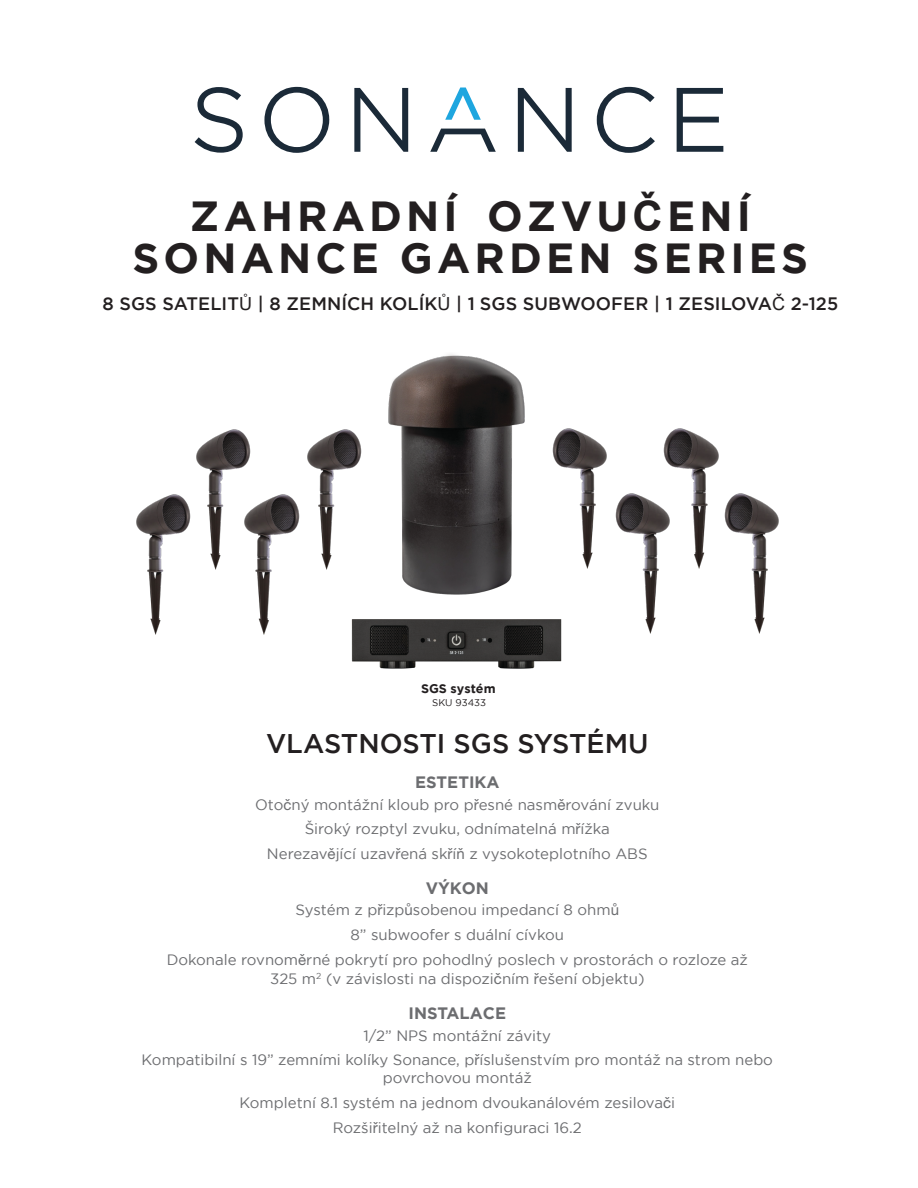
<style>
.page{position:relative;width:918px;height:1188px;background:#fff}
.page>*{position:absolute;margin:0;border:0;box-sizing:border-box;transform-origin:0 0}
.t1{font:700 42px/42px "Gotham";letter-spacing:.1em;color:#231f20;text-align:center}
.t2{font:500 27px "Gotham";color:#231f20}
.t3{font:500 18px "Gotham";letter-spacing:.005em;color:#231f20}
.t4{font:700 16.5px "Gotham";color:#6c6d70}
.t5{font:15px/24.8px "Gotham";color:#6c6d70;text-align:center}
.t6{font:700 12.6px "Gotham";color:#231f20}
.t7{font:9.75px "Gotham";color:#231f20}
.s1{font-family:"Arial"}
.s2{font-family:"Arial";font-weight:400}
.s3{font-family:"Helvetica Neue LTW1 G"}
</style>
<div class="page">
<img style="left:388px;top:354px;width:137px;height:241px">
<img style="left:724px;top:493px;width:55px;height:141px">
<img style="left:664px;top:428px;width:55px;height:141px">
<img style="left:615px;top:492px;width:56px;height:142px">
<img style="left:552px;top:428px;width:55px;height:141px">
<img style="left:136px;top:494px;width:54px;height:141px">
<img style="left:196px;top:429px;width:55px;height:141px">
<img style="left:244px;top:493px;width:55px;height:142px">
<img style="left:307px;top:429px;width:55px;height:141px">
<img style="left:351px;top:619px;width:211px;height:50px">
<svg style="left:195px;top:87px;width:48px;height:66px"></svg>
<svg style="left:264px;top:87px;width:65px;height:66px"></svg>
<svg style="left:354px;top:88px;width:54px;height:64px"></svg>
<svg style="left:518px;top:88px;width:54px;height:64px"></svg>
<svg style="left:597px;top:87px;width:58px;height:66px"></svg>
<svg style="left:677px;top:88px;width:46px;height:64px"></svg>
<svg style="left:430px;top:129px;width:66px;height:23px"></svg>
<svg style="left:445px;top:88px;width:36px;height:32px"></svg>
<h1 class="t1" style="left:133px;top:198px;width:677px">ZAHRADNÍ OZVU<span class="s1">Č</span>ENÍ<br>SONANCE GARDEN SERIES</h1>
<p class="t3" style="left:102px;top:297px;width:737px">8 SGS SATELIT<span class="s2">Ů</span> | 8 ZEMNÍCH KOLÍK<span class="s2">Ů</span> | 1 SGS SUBWOOFER | 1 ZESILOVA<span class="s2">Č</span> 2-125</p>
<p class="t6" style="left:421px;top:684px;width:76px">SGS systém</p>
<p class="t7" style="left:432px;top:699px;width:56px">SKU 93433</p>
<h2 class="t2" style="left:266px;top:734px;width:384px">VLASTNOSTI SGS SYSTÉMU</h2>
<p class="t4" style="left:415px;top:776px;width:86px">ESTETIKA</p>
<p class="t5" style="left:255px;top:793px;width:406px">Oto<span class="s3">č</span>ný montážní kloub pro p<span class="s3">ř</span>esné nasm<span class="s3">ě</span>rování zvuku<br>Široký rozptyl zvuku, odnímatelná m<span class="s3">ř</span>ížka<br>Nerezav<span class="s3">ě</span>jící uzav<span class="s3">ř</span>ená sk<span class="s3">ř</span>í<span class="s3">ň</span> z vysokoteplotního ABS</p>
<p class="t4" style="left:426px;top:882px;width:65px">VÝKON</p>
<p class="t5" style="left:167px;top:899px;width:583px">Systém z p<span class="s3">ř</span>izp<span class="s3">ů</span>sobenou impedancí 8 ohm<span class="s3">ů<br></span>8” subwoofer s duální cívkou<br>Dokonale rovnom<span class="s3">ě</span>rné pokrytí pro pohodlný poslech v prostorách o rozloze až</p>
<p class="t5" style="left:270px;top:968px;width:376px">325 m<sup>2</sup> (v závislosti na dispozi<span class="s3">č</span>ním <span class="s3">ř</span>ešení objektu)</p>
<p class="t4" style="left:409px;top:1007px;width:99px">INSTALACE</p>
<p class="t5" style="left:142px;top:1024px;width:633px">1/2” NPS montážní závity<br>Kompatibilní s 19” zemními kolíky Sonance, p<span class="s3">ř</span>íslušenstvím pro montáž na strom nebo</p>
<p class="t5" style="left:240px;top:1067px;width:437px">povrchovou montáž<br>Kompletní 8.1 systém na jednom dvoukanálovém zesilova<span class="s3">č</span>i<br>Rozši<span class="s3">ř</span>itelný až na konfiguraci 16.2</p>
</div>
